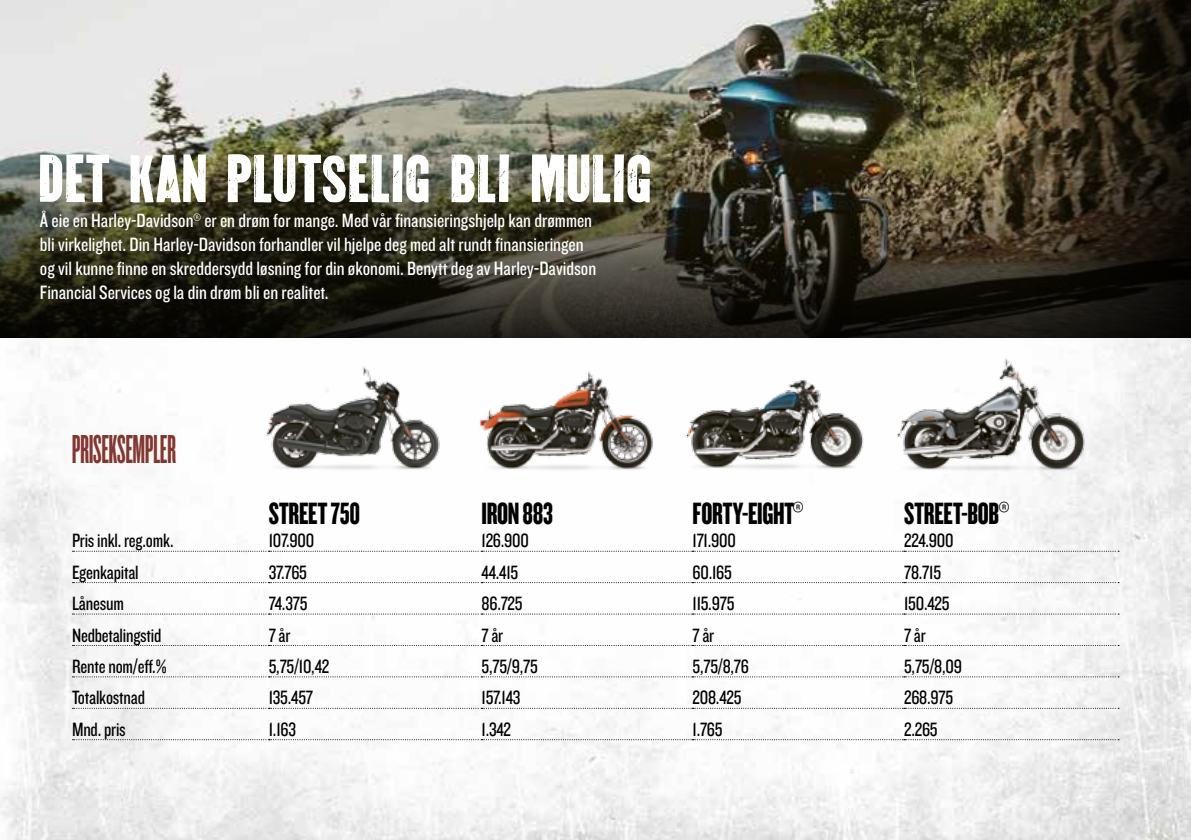
<style>
.page{position:relative;width:1191px;height:840px;background:#fff}
.page>*{position:absolute;margin:0;border:0;box-sizing:border-box;transform-origin:0 0}
.t1{font:55.6px "H D Letterpress";color:#fff}
.t2{font:42px "Knockout HTF66 Full Flyweight";letter-spacing:-.01em;color:#823730;scale:.93 1}
.t3{font:32px "Knockout HTF68 Full Featherwt";letter-spacing:-.01em;color:#000;scale:.93 1}
.t4{font:20px/24px "Knockout HTF29 Junior Liteweight";color:#fff}
.t5{font:20px "Knockout HTF29 Junior Liteweight";letter-spacing:-.01em;color:#000;scale:.95 1}
</style>
<div class="page">
<img style="left:0;top:337px;width:1191px;height:502px">
<img style="left:0;top:0;width:996px;height:142px">
<svg style="left:72px;top:550px;width:1047px;height:1px"></svg>
<svg style="left:72px;top:581px;width:1047px;height:1px"></svg>
<svg style="left:72px;top:613px;width:1047px;height:1px"></svg>
<svg style="left:72px;top:644px;width:1047px;height:1px"></svg>
<svg style="left:72px;top:676px;width:1047px;height:1px"></svg>
<svg style="left:72px;top:707px;width:1047px;height:1px"></svg>
<svg style="left:72px;top:738px;width:1047px;height:1px"></svg>
<svg style="left:0;top:142px;width:996px;height:195px;background:#3b3929"></svg>
<svg style="left:996px;top:0;width:195px;height:337px;background:#2d2619"></svg>
<hr style="left:1190px;top:142px;width:1px;height:195px;background:#000">
<img style="left:684px;top:350px;width:186px;height:124px">
<img style="left:896px;top:346px;width:195px;height:130px">
<img style="left:473px;top:351px;width:186px;height:124px">
<img style="left:260px;top:351px;width:186px;height:124px">
<h1 class="t1" style="left:38px;top:136px;width:616px">DET KAN PLUTSELIG BLI MULIG</h1>
<p class="t4" style="left:40px;top:209px;width:558px">Å eie en Harley-Davidson<sup>®</sup> er en drøm for mange. Med vår finansieringshjelp kan drømmen bli virkelighet. Din Harley-Davidson forhandler vil hjelpe deg med alt rundt finansieringen og vil kunne finne en skreddersydd løsning for din økonomi. Benytt deg av Harley-Davidson Financial Services og la din drøm bli en realitet.</p>
<h2 class="t2" style="left:72px;top:427px;width:114px">PRISEKSEMPLER</h2>
<h3 class="t3" style="left:269px;top:496px;width:100px">STREET 750</h3>
<h3 class="t3" style="left:481px;top:496px;width:78px">IRON 883</h3>
<h3 class="t3" style="left:692px;top:496px;width:120px">FORTY-EIGHT<sup>®</sup></h3>
<h3 class="t3" style="left:904px;top:496px;width:115px">STREET-BOB<sup>®</sup></h3>
<p class="t5" style="left:72px;top:530px;width:108px">Pris inkl. reg.omk.</p>
<p class="t5" style="left:269px;top:530px;width:49px">107.900</p>
<p class="t5" style="left:481px;top:530px;width:51px">126.900</p>
<p class="t5" style="left:692px;top:530px;width:47px">171.900</p>
<p class="t5" style="left:904px;top:530px;width:54px">224.900</p>
<p class="t5" style="left:72px;top:561px;width:72px">Egenkapital</p>
<p class="t5" style="left:269px;top:561px;width:42px">37.765</p>
<p class="t5" style="left:481px;top:561px;width:40px">44.415</p>
<p class="t5" style="left:692px;top:561px;width:43px">60.165</p>
<p class="t5" style="left:904px;top:561px;width:40px">78.715</p>
<p class="t5" style="left:72px;top:593px;width:56px">Lånesum</p>
<p class="t5" style="left:269px;top:593px;width:42px">74.375</p>
<p class="t5" style="left:481px;top:593px;width:45px">86.725</p>
<p class="t5" style="left:692px;top:593px;width:45px">115.975</p>
<p class="t5" style="left:904px;top:593px;width:49px">150.425</p>
<p class="t5" style="left:72px;top:624px;width:96px">Nedbetalingstid</p>
<p class="t5" style="left:269px;top:624px;width:24px">7 år</p>
<p class="t5" style="left:481px;top:624px;width:24px">7 år</p>
<p class="t5" style="left:692px;top:624px;width:24px">7 år</p>
<p class="t5" style="left:904px;top:624px;width:24px">7 år</p>
<p class="t5" style="left:72px;top:655px;width:101px">Rente nom/eff.%</p>
<p class="t5" style="left:269px;top:655px;width:65px">5,75/10,42</p>
<p class="t5" style="left:481px;top:655px;width:61px">5,75/9,75</p>
<p class="t5" style="left:692px;top:655px;width:61px">5,75/8,76</p>
<p class="t5" style="left:904px;top:655px;width:62px">5,75/8,09</p>
<p class="t5" style="left:72px;top:687px;width:78px">Totalkostnad</p>
<p class="t5" style="left:269px;top:687px;width:48px">135.457</p>
<p class="t5" style="left:481px;top:687px;width:42px">157.143</p>
<p class="t5" style="left:692px;top:687px;width:53px">208.425</p>
<p class="t5" style="left:904px;top:687px;width:53px">268.975</p>
<p class="t5" style="left:72px;top:718px;width:58px">Mnd. pris</p>
<p class="t5" style="left:269px;top:718px;width:30px">1.163</p>
<p class="t5" style="left:481px;top:718px;width:33px">1.342</p>
<p class="t5" style="left:692px;top:718px;width:33px">1.765</p>
<p class="t5" style="left:904px;top:718px;width:37px">2.265</p>
</div>
